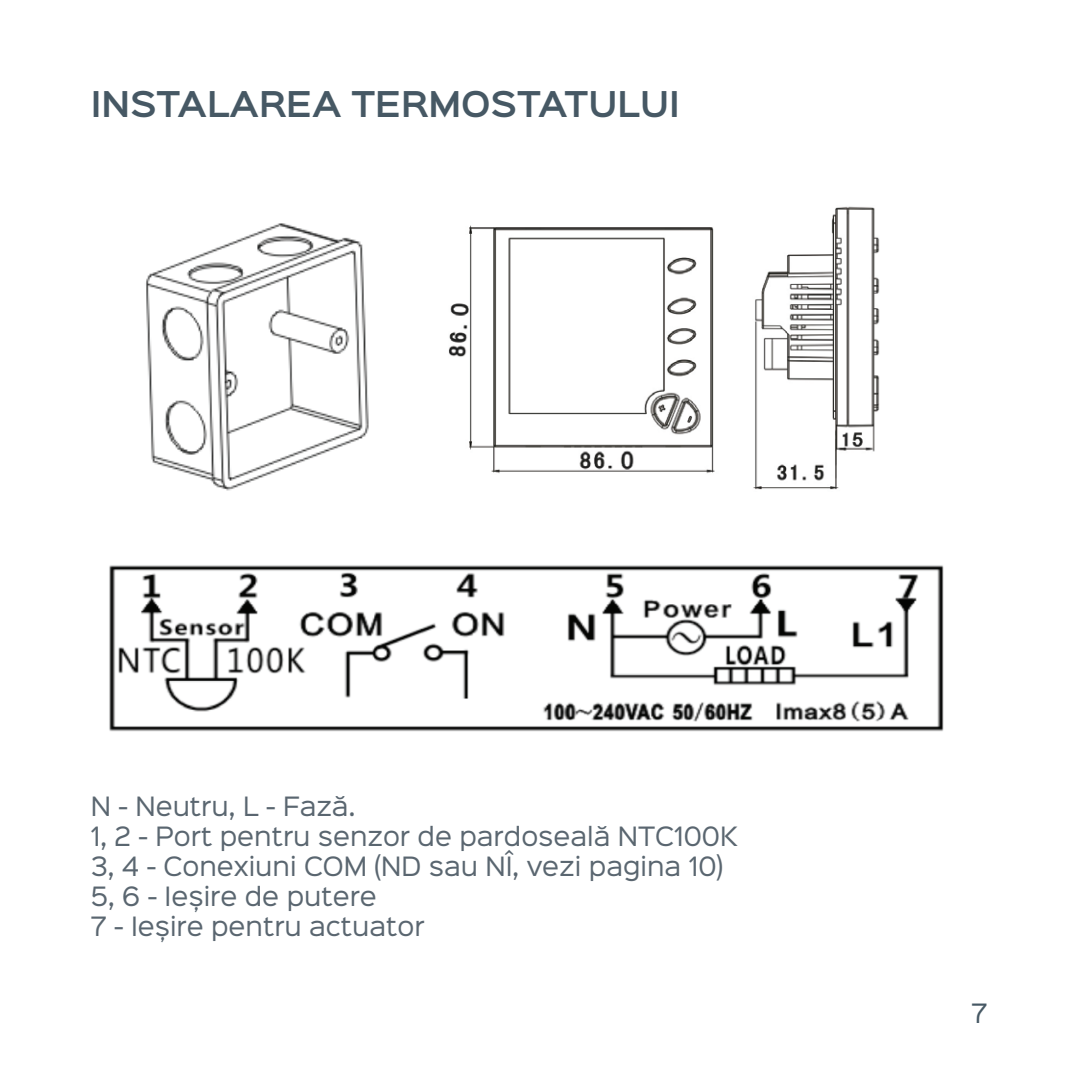
<style>
.page{position:relative;width:1078px;height:1078px;background:#fff}
.page>*{position:absolute;margin:0;border:0;box-sizing:border-box;transform-origin:0 0}
.TITLURI{font:600 32px "Sinkin Sans 600";color:#465864}
.body_style{font:24px "Sinkin Sans 400";color:#5a6670}
.t1{font:24px "Sinkin Sans 400";color:#465864}
</style>
<div class="page">
<img style="left:448px;top:206px;width:432px;height:284px">
<img style="left:146px;top:223px;width:223px;height:268px">
<img style="left:109px;top:565px;width:835px;height:166px">
<p class="TITLURI" style="left:91px;top:76px;width:590px">INSTALAREA TERMOSTATULUI</p>
<p class="body_style" style="left:91px;top:785px;width:266px">N - Neutru, L - Fază.</p>
<p class="body_style" style="left:91px;top:815px;width:648px">1, 2 - Port pentru senzor de pardoseală NTC100K</p>
<p class="body_style" style="left:91px;top:845px;width:633px">3, 4 - Conexiuni COM (ND sau NÎ, vezi pagina 10)</p>
<p class="body_style" style="left:91px;top:875px;width:287px">5, 6 - Ieșire de putere</p>
<p class="body_style" style="left:91px;top:905px;width:335px">7 - Ieșire pentru actuator</p>
<p class="t1" style="left:971px;top:992px;width:17px">7</p>
</div>
